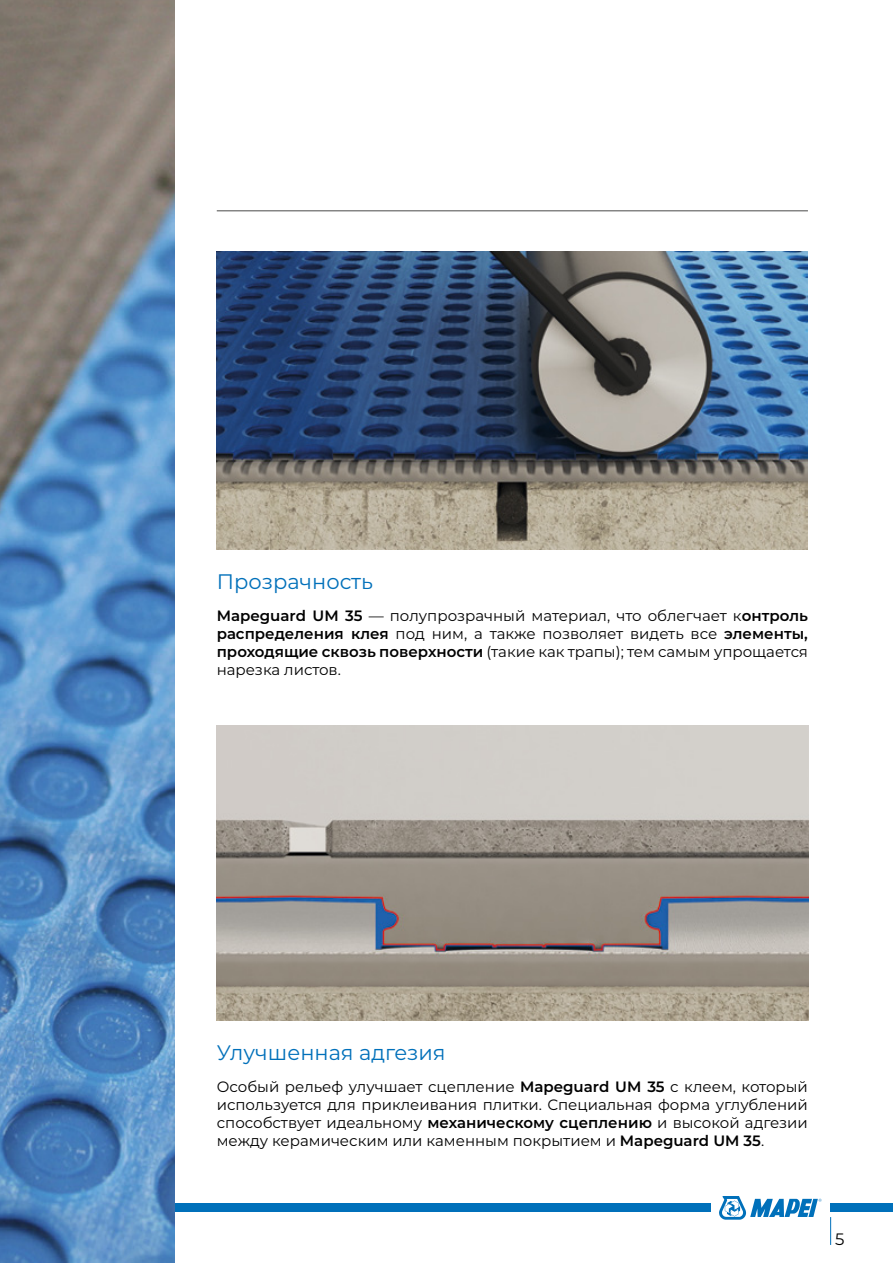
<style>
.page{position:relative;width:893px;height:1263px;background:#fff}
.page>*{position:absolute;margin:0;border:0;box-sizing:border-box;transform-origin:0 0}
.t1{font:21px "Montserrat";color:#0070ba}
.t2{font:16.5px "Montserrat";color:#000}
.t3{font:15px/18px "Montserrat";color:#000;text-align:justify}
.s1{font-weight:600}
</style>
<div class="page">
<svg style="left:830px;top:1217px;width:1px;height:28px"></svg>
<svg style="left:719px;top:1196px;width:102px;height:24px"></svg>
<div style="left:0;top:1204px;width:710px;height:8px;background:#0070ba"></div>
<div style="left:830px;top:1204px;width:63px;height:8px;background:#0070ba"></div>
<hr style="left:217px;top:210px;width:591px;height:1px;background:#4a4a49">
<img style="left:217px;top:252px;width:591px;height:297px">
<img style="left:217px;top:725px;width:591px;height:295px">
<img style="left:0;top:0;width:175px;height:1263px">
<h1 class="t1" style="left:217px;top:567px;width:158px">Прозрачность</h1>
<p class="t3" style="left:217px;top:606px;width:593px"><span class="s1">Mapeguard UM 35</span> — полупрозрачный материал, что облегчает к<span class="s1">онтроль распределения клея</span> под ним, а также позволяет видеть все <span class="s1">элементы, проходящие сквозь поверхности</span> (такие как трапы); тем самым упрощается нарезка листов.</p>
<h1 class="t1" style="left:217px;top:1038px;width:230px">Улучшенная адгезия</h1>
<p class="t3" style="left:217px;top:1077px;width:593px">Особый рельеф улучшает сцепление <span class="s1">Mapeguard UM 35</span> с клеем, который используется для приклеивания плитки. Специальная форма углублений способствует идеальному <span class="s1">механическому сцеплению</span> и высокой адгезии между керамическим или каменным покрытием и <span class="s1">Mapeguard UM 35</span>.</p>
<p class="t2" style="left:835px;top:1228px;width:11px">5</p>
</div>
